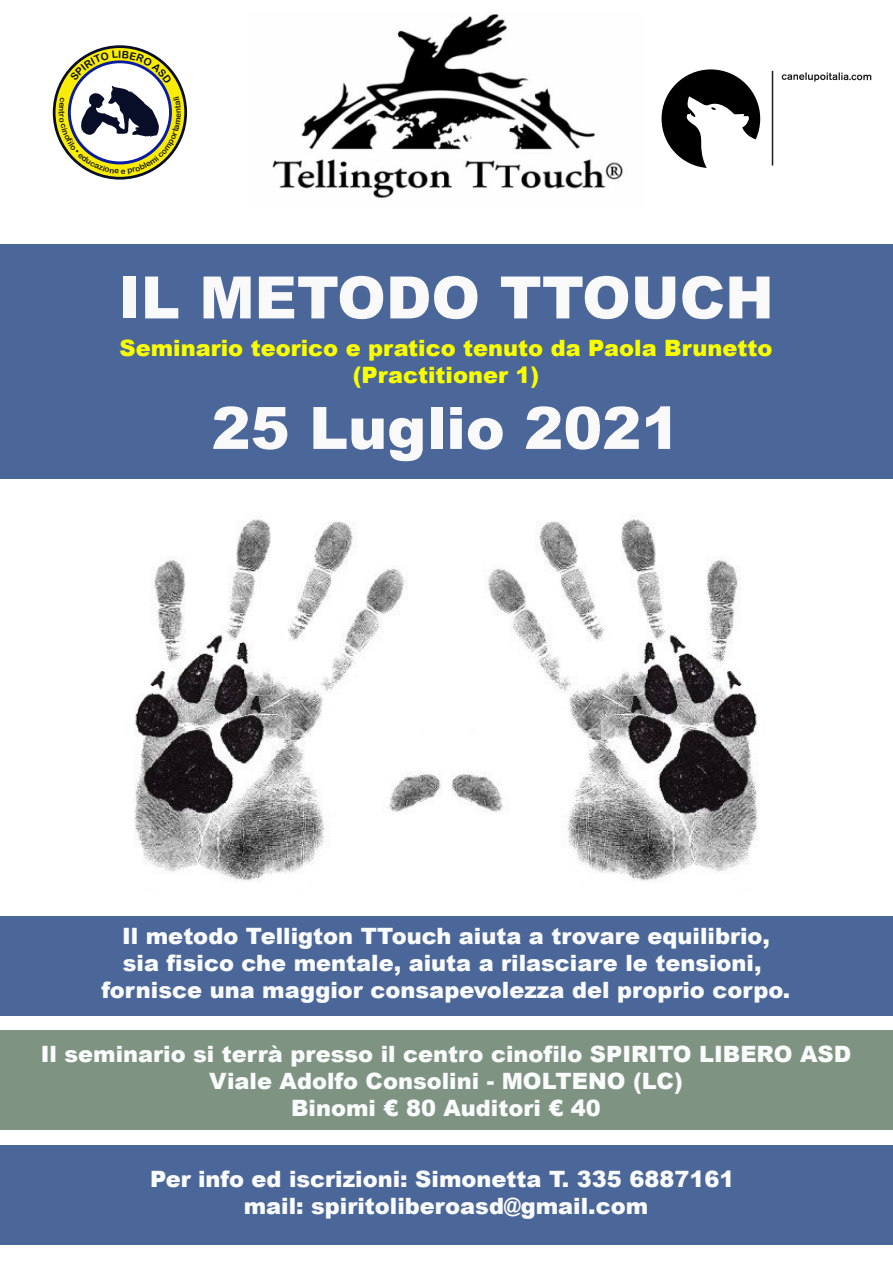
<style>
.page{position:relative;width:893px;height:1263px;background:#fff}
.page>*{position:absolute;margin:0;border:0;box-sizing:border-box;transform-origin:0 0}
.t1{font:900 58.5px "Arial";color:#f9f9f9}
.t2{font:900 22.5px/27px "Arial";color:#fafbfc;text-align:center}
.t3{font:900 22.5px/27px "Arial";color:#f9ff00;text-align:center}
.t4{font:10.2px "Arial Rounded MT Bold";color:#080d28}
</style>
<div class="page">
<img style="left:181px;top:14px;width:442px;height:185px">
<div style="left:0;top:916px;width:892px;height:99px;background:#4b6799"></div>
<div style="left:0;top:1030px;width:892px;height:99px;background:#7f9382"></div>
<div style="left:0;top:1145px;width:893px;height:99px;background:#4b6799"></div>
<div style="left:0;top:244px;width:892px;height:235px;background:#4b6799"></div>
<svg style="left:661px;top:69px;width:99px;height:99px"></svg>
<svg style="left:782px;top:72px;width:89px;height:10px"></svg>
<hr style="left:772px;top:71px;width:1px;height:95px;background:#1d1d1b">
<svg style="left:53px;top:45px;width:134px;height:135px"></svg>
<img style="left:451px;top:516px;width:307px;height:365px">
<img style="left:134px;top:516px;width:308px;height:365px">
<svg style="left:59px;top:51px;width:122px;height:124px"></svg>
<p class="t4" style="left:118px;top:48px;width:5px">I</p>
<h1 class="t1" style="left:118px;top:255px;width:657px">IL METODO TTOUCH</h1>
<p class="t3" style="left:120px;top:334px;width:654px">Seminario teorico e pratico tenuto da Paola Brunetto (Practitioner 1)</p>
<h1 class="t1" style="left:212px;top:386px;width:470px">25 Luglio 2021</h1>
<p class="t2" style="left:101px;top:922px;width:690px">Il metodo Telligton TTouch aiuta a trovare equilibrio, sia fisico che mentale, aiuta a rilasciare le tensioni, fornisce una maggior consapevolezza del proprio corpo.</p>
<p class="t2" style="left:41px;top:1040px;width:812px">Il seminario si terrà presso il centro cinofilo SPIRITO LIBERO ASD<br>Viale Adolfo Consolini - MOLTENO (LC)<br>Binomi € 80 Auditori € 40</p>
<p class="t2" style="left:150px;top:1165px;width:586px">Per info ed iscrizioni: Simonetta T. 335 6887161 mail: spiritoliberoasd@gmail.com</p>
</div>
